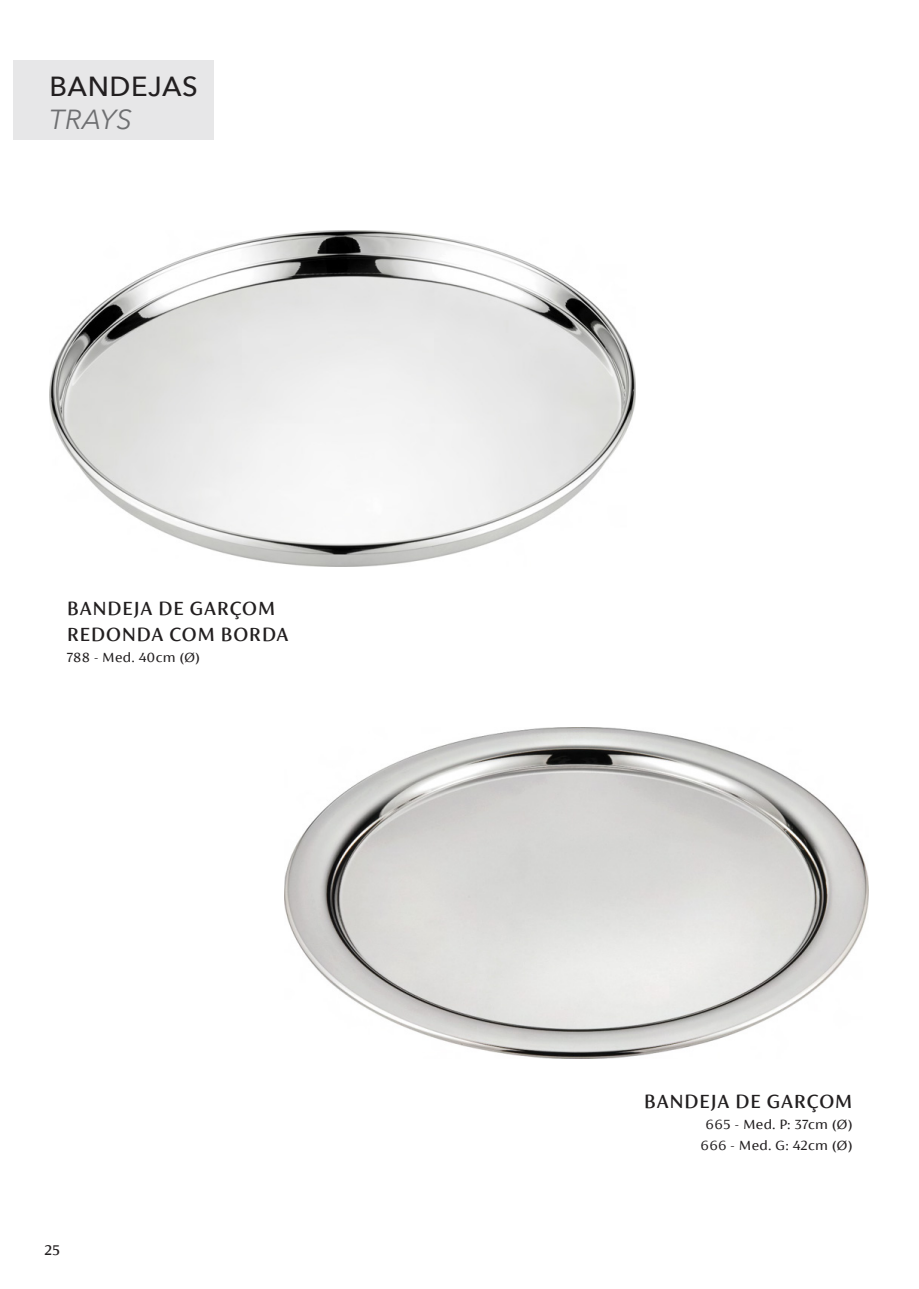
<style>
.page{position:relative;width:919px;height:1289px;background:#fff}
.page>*{position:absolute;margin:0;border:0;box-sizing:border-box;transform-origin:0 0}
.t1{font:500 27.6px "Avenir Next";letter-spacing:.02em;color:#221f20}
.t2{font:italic 27.6px "Avenir Next";letter-spacing:.02em;color:#6e6f71}
.t3{font:500 21px/25.2px "FS Siena";letter-spacing:.025em;color:#221f20}
.t4{font:500 15.45px "FS Siena";color:#221f20}
.t5{font:15px/21px "FS Siena";letter-spacing:.025em;color:#221f20;text-align:center}
</style>
<div class="page">
<img style="left:285px;top:727px;width:583px;height:331px">
<div style="left:13px;top:61px;width:201px;height:79px;background:#e7e7e8"></div>
<img style="left:49px;top:230px;width:586px;height:336px">
<h1 class="t1" style="left:49px;top:62px;width:150px">BANDEJAS</h1>
<h1 class="t2" style="left:49px;top:96px;width:84px">TRAYS</h1>
<h2 class="t3" style="left:67px;top:596px;width:223px">BANDEJA DE GARÇOM<br>REDONDA COM BORDA</h2>
<p class="t5" style="left:67px;top:646px;width:135px">788 - Med. 40cm (Ø)</p>
<p class="t4" style="left:45px;top:1241px;width:17px">25</p>
<h2 class="t3" style="left:644px;top:1088px;width:210px">BANDEJA DE GARÇOM</h2>
<p class="t5" style="left:700px;top:1114px;width:153px">665 - Med. P: 37cm (Ø)<br>666 - Med. G: 42cm (Ø)</p>
</div>
